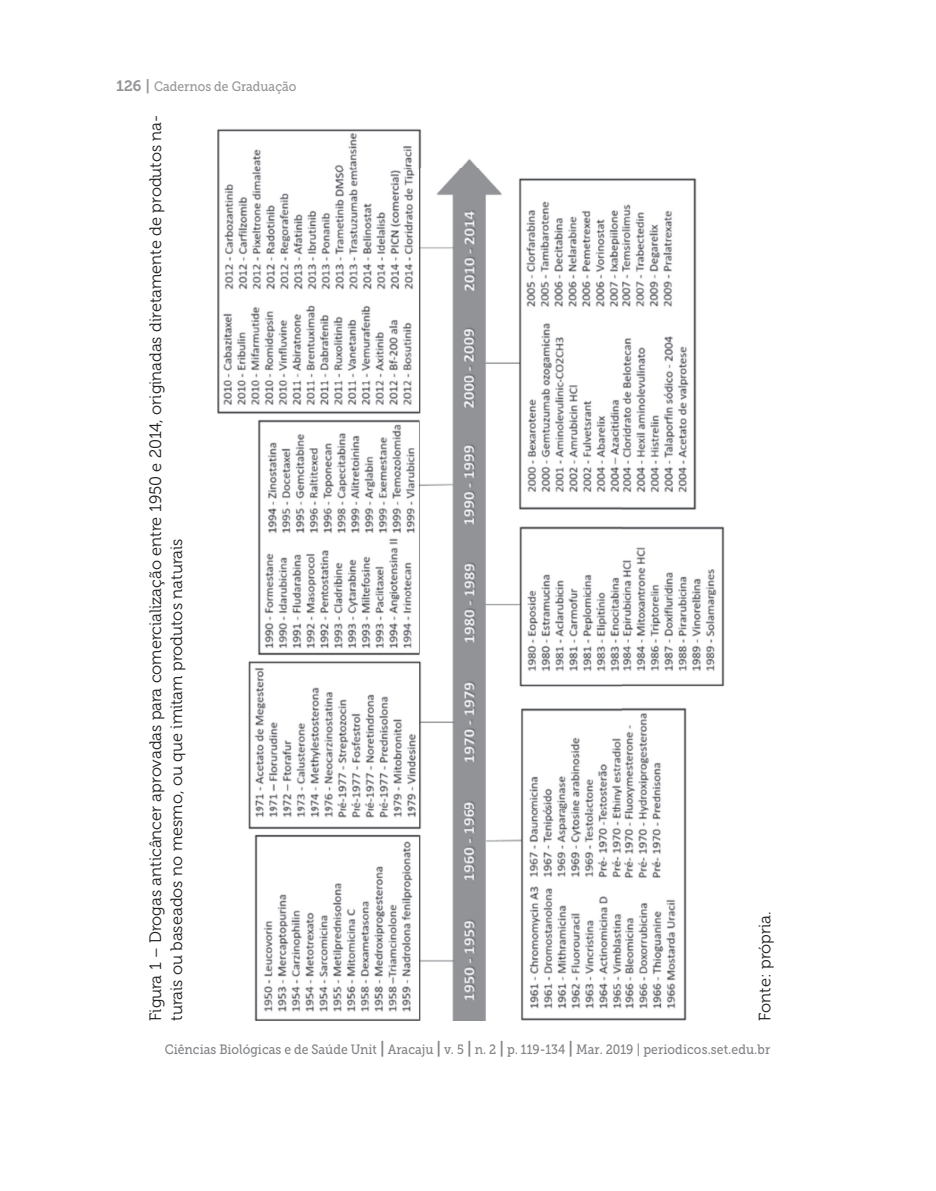
<style>
.page{position:relative;width:936px;height:1191px;background:#fff}
.page>*{position:absolute;margin:0;border:0;box-sizing:border-box;transform-origin:0 0}
.t1{font:16.5px/21px "Museo 300";color:#231f20}
.t2{font:13.5px "Museo Slab 500";color:#808285;scale:.9 1}
.t3{font:13.5px "Museo Slab 500";color:#939598;scale:.9 1}
.s1{font-family:"Museo 700";font-size:15px}
.s2{font-family:"Museo 700";font-size:16.5px}
</style>
<div class="page">
<img style="left:217px;top:129px;width:507px;height:891px">
<p class="t3" style="left:116px;top:79px;width:202px"><span class="s1">126 |</span> Cadernos de Graduação</p>
<p class="t1" style="left:145px;top:1020px;width:907px;rotate:-90deg">Figura 1 – Drogas anticâncer aprovadas para comercialização entre 1950 e 2014, originadas diretamente de produtos na&shy;turais ou baseados no mesmo, ou que imitam produtos naturais</p>
<p class="t1" style="left:754px;top:1020px;width:111px;rotate:-90deg">Fonte: própria.</p>
<p class="t2" style="left:165px;top:1041px;width:674px">Ciências Biológicas e de Saúde Unit <span class="s2">|</span> Aracaju <span class="s2">|</span> v. 5 <span class="s2">|</span> n. 2 <span class="s2">|</span> p. 119-134 <span class="s2">|</span> Mar. 2019 | periodicos.set.edu.br</p>
</div>
